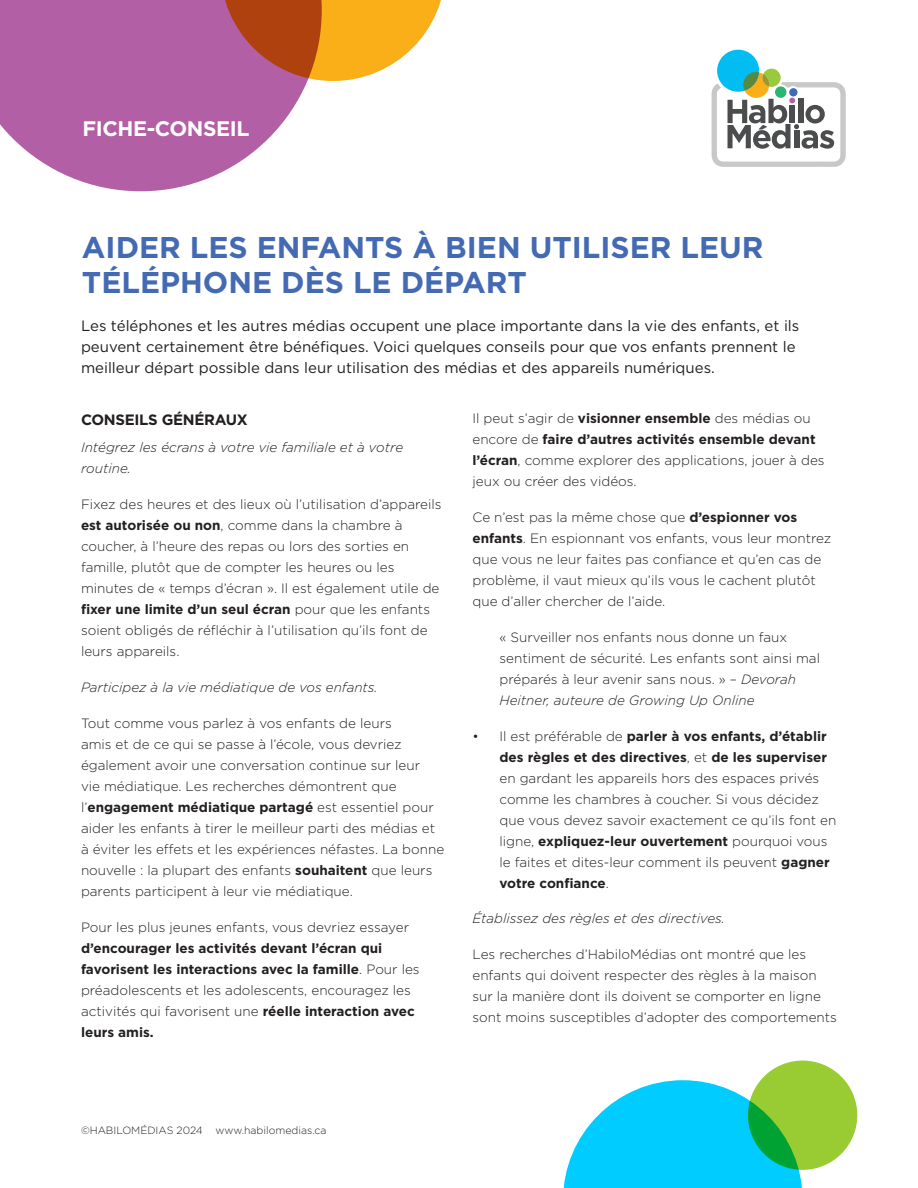
<style>
.page{position:relative;width:918px;height:1188px;background:#fff}
.page>*{position:absolute;margin:0;border:0;box-sizing:border-box;transform-origin:0 0}
.t1{font:700 30px/35.2px "Gotham";color:#436ab3}
.t2{font:700 21px "Gotham";letter-spacing:-.02em;color:#fff}
.t3{font:15px/21px "Gotham";color:#231f20}
.t4{font:700 15px "Gotham";letter-spacing:-.02em;color:#231f20}
.t5{font:300 13.5px/21px "Gotham";color:#231f20}
.t6{font:700 13.5px/21px "Gotham";color:#231f20}
.t7{font:italic 300 13.5px/21px "Gotham";color:#231f20}
.t8{font:300 10.5px "Gotham";color:#231f20}
.s1{font-weight:700}
.s2{font-weight:300}
.s3{font-style:italic}
</style>
<div class="page">
<img style="left:719px;top:49px;width:39px;height:13px">
<svg style="left:762px;top:69px;width:19px;height:18px"></svg>
<div style="left:717px;top:50px;width:42px;height:42px;background:#01bdf2;border-radius:50%"></div>
<svg style="left:711px;top:72px;width:135px;height:95px"></svg>
<svg style="left:0;top:0;width:308px;height:191px;fill:#b35fa6"></svg>
<svg style="left:563px;top:1080px;width:239px;height:108px"></svg>
<svg style="left:748px;top:1061px;width:109px;height:109px;background:#7ec533"></svg>
<svg style="left:221px;top:0;width:220px;height:81px;background:#d98c47"></svg>
<h2 class="t2" style="left:82px;top:114px;width:168px">FICHE-CONSEIL</h2>
<h1 class="t1" style="left:82px;top:229px;width:683px">AIDER LES ENFANTS À BIEN UTILISER LEUR<br>TÉLÉPHONE DÈS LE DÉPART</h1>
<p class="t3" style="left:81px;top:315px;width:720px">Les téléphones et les autres médias occupent une place importante dans la vie des enfants, et ils peuvent certainement être bénéfiques. Voici quelques conseils pour que vos enfants prennent le meilleur départ possible dans leur utilisation des médias et des appareils numériques.</p>
<p class="t4" style="left:81px;top:409px;width:168px">CONSEILS GÉNÉRAUX</p>
<p class="t7" style="left:81px;top:437px;width:324px">Intégrez les écrans à votre vie familiale et à votre routine.</p>
<p class="t5" style="left:81px;top:494px;width:362px">Fixez des heures et des lieux où l’utilisation d’appareils <span class="s1">est autorisée ou non</span>, comme dans la chambre à coucher, à l’heure des repas ou lors des sorties en famille, plutôt que de compter les heures ou les minutes de « temps d’écran ». Il est également utile de <span class="s1">fixer une limite d’un seul écran</span> pour que les enfants soient obligés de réfléchir à l’utilisation qu’ils font de leurs appareils.</p>
<p class="t7" style="left:81px;top:677px;width:298px">Participez à la vie médiatique de vos enfants.</p>
<p class="t5" style="left:81px;top:713px;width:365px">Tout comme vous parlez à vos enfants de leurs<br>amis et de ce qui se passe à l’école, vous devriez également avoir une conversation continue sur leur<br>vie médiatique. Les recherches démontrent que l’<span class="s1">engagement médiatique partagé</span> est essentiel pour aider les enfants à tirer le meilleur parti des médias et à éviter les effets et les expériences néfastes. La bonne nouvelle : la plupart des enfants <span class="s1">souhaitent</span> que leurs parents participent à leur vie médiatique.</p>
<p class="t5" style="left:81px;top:917px;width:330px">Pour les plus jeunes enfants, vous devriez essayer</p>
<p class="t6" style="left:81px;top:938px;width:340px">d’encourager les activités devant l’écran qui favorisent les interactions avec la famille<span class="s2">. Pour les préadolescents et les adolescents, encouragez les activités qui favorisent une</span> réelle interaction avec leurs amis.</p>
<p class="t5" style="left:472px;top:408px;width:354px">Il peut s’agir de <span class="s1">visionner ensemble</span> des médias ou encore de <span class="s1">faire d’autres activités ensemble devant l’écran</span>, comme explorer des applications, jouer à des jeux ou créer des vidéos.</p>
<p class="t5" style="left:472px;top:507px;width:360px">Ce n’est pas la même chose que <span class="s1">d’espionner vos enfants</span>. En espionnant vos enfants, vous leur montrez que vous ne leur faites pas confiance et qu’en cas de problème, il vaut mieux qu’ils vous le cachent plutôt que d’aller chercher de l’aide.</p>
<p class="t5" style="left:500px;top:627px;width:322px">« Surveiller nos enfants nous donne un faux sentiment de sécurité. Les enfants sont ainsi mal préparés à leur avenir sans nous. » – <span class="s3">Devorah Heitner, auteure de Growing Up Online</span></p>
<p class="t5" style="left:500px;top:726px;width:338px;text-indent:-27px">• Il est préférable de <span class="s1">parler à vos enfants, d’établir des règles et des directives</span>, et <span class="s1">de les superviser </span>en gardant les appareils hors des espaces privés comme les chambres à coucher. Si vous décidez que vous devez savoir exactement ce qu’ils font en ligne, <span class="s1">expliquez-leur ouvertement</span> pourquoi vous le faites et dites-leur comment ils peuvent <span class="s1">gagner votre confiance</span>.</p>
<p class="t7" style="left:472px;top:907px;width:254px">Établissez des règles et des directives.</p>
<p class="t5" style="left:472px;top:943px;width:366px">Les recherches d’HabiloMédias ont montré que les enfants qui doivent respecter des règles à la maison sur la manière dont ils doivent se comporter en ligne sont moins susceptibles d’adopter des comportements</p>
<p class="t8" style="left:81px;top:1123px;width:247px">©HABILOMÉDIAS 2024 www.habilomedias.ca</p>
</div>
